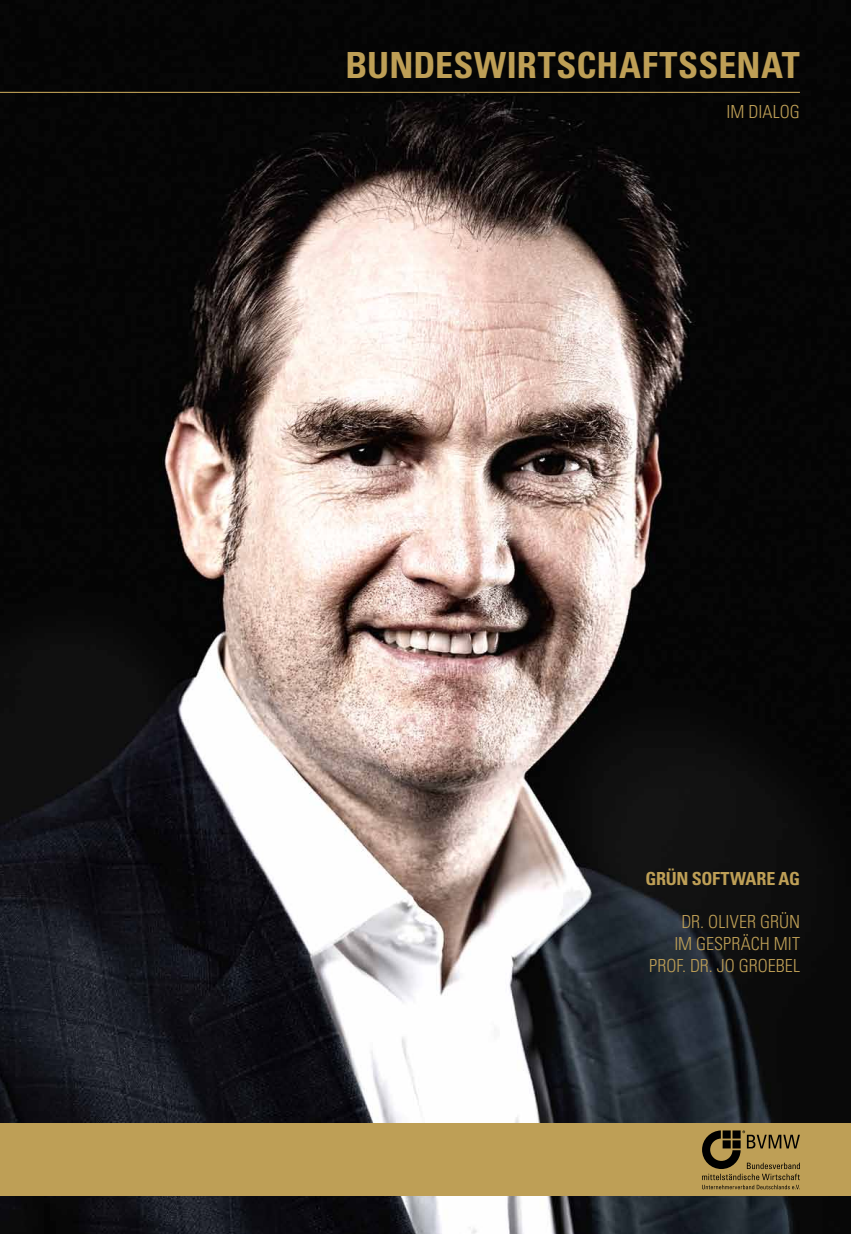
<style>
.page{position:relative;width:851px;height:1234px;background:#fff}
.page>*{position:absolute;margin:0;border:0;box-sizing:border-box;transform-origin:0 0}
.t1{font:700 condensed 36px "Univers";letter-spacing:.01em;color:#be9f56}
.t2{font:300 condensed 18px/21.6px "Univers";color:#be9f56;text-align:right}
.t3{font:700 condensed 18px "Univers";letter-spacing:-.015em;color:#be9f56}
</style>
<div class="page">
<img style="left:0;top:0;width:850px;height:1233px">
<div style="left:0;top:1123px;width:850px;height:72px;background:#be9f56"></div>
<svg style="left:702px;top:1130px;width:97px;height:58px"></svg>
<hr style="left:0;top:92px;width:799px;height:1px;background:#be9f56">
<h1 class="t1" style="left:345px;top:51px;width:456px">BUNDESWIRTSCHAFTSSENAT</h1>
<p class="t2" style="left:726px;top:102px;width:75px">IM DIALOG</p>
<p class="t3" style="left:645px;top:871px;width:156px">GRÜN SOFTWARE AG</p>
<p class="t2" style="left:649px;top:912px;width:152px">DR. OLIVER GRÜN<br>IM GESPRÄCH MIT<br>PROF. DR. JO GROEBEL</p>
</div>
